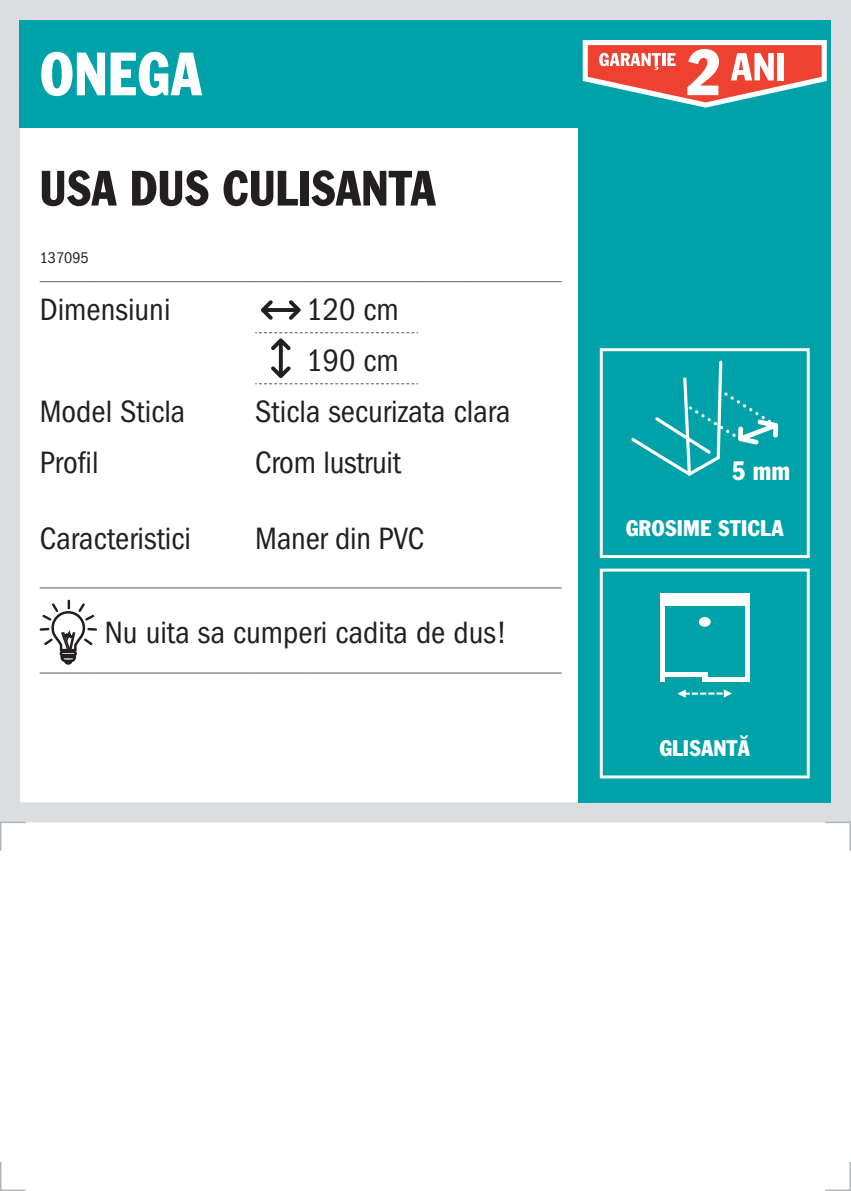
<style>
.page{position:relative;width:851px;height:1191px;background:#fff}
.page>*{position:absolute;margin:0;border:0;box-sizing:border-box;transform-origin:0 0}
.t1{font:64px "Franklin Gothic EFCE Reg Con";color:#fff}
.t2{font:52px "Franklin Gothic EFCE Reg Con";color:#231f20}
.t3{font:condensed 32px/51px "Franklin Gothic";color:#231f20}
.t4{font:28px "Franklin Gothic EFCE Reg Con";color:#fff}
.t5{font:23.6px "Franklin Gothic EFCE Reg Con";color:#fff;scale:1.06 1}
.t6{font:condensed 16px "Franklin Gothic";color:#231f20}
</style>
<div class="page">
<div style="left:0;top:0;width:850px;height:822px;border:20px solid #dcddde"></div>
<div style="left:20px;top:20px;width:811px;height:108px;background:#00a2a9"></div>
<div style="left:578px;top:20px;width:253px;height:782px;background:#00a2a9"></div>
<hr style="left:40px;top:587px;width:54px;height:1px;background:#58595b">
<hr style="left:94px;top:587px;width:161px;height:1px;background:#58595b">
<hr style="left:255px;top:587px;width:51px;height:1px;background:#58595b">
<hr style="left:306px;top:587px;width:112px;height:1px;background:#58595b">
<hr style="left:418px;top:587px;width:48px;height:1px;background:#58595b">
<hr style="left:466px;top:587px;width:95px;height:1px;background:#58595b">
<hr style="left:40px;top:672px;width:54px;height:1px;background:#58595b">
<hr style="left:94px;top:672px;width:161px;height:1px;background:#58595b">
<hr style="left:255px;top:672px;width:51px;height:1px;background:#58595b">
<hr style="left:306px;top:672px;width:112px;height:1px;background:#58595b">
<hr style="left:418px;top:672px;width:48px;height:1px;background:#58595b">
<hr style="left:466px;top:672px;width:95px;height:1px;background:#58595b">
<hr style="left:40px;top:281px;width:54px;height:1px;background:#58595b">
<hr style="left:94px;top:281px;width:161px;height:1px;background:#58595b">
<hr style="left:255px;top:281px;width:51px;height:1px;background:#58595b">
<hr style="left:306px;top:281px;width:112px;height:1px;background:#58595b">
<hr style="left:418px;top:281px;width:48px;height:1px;background:#58595b">
<hr style="left:466px;top:281px;width:95px;height:1px;background:#58595b">
<svg style="left:261px;top:300px;width:39px;height:20px"></svg>
<svg style="left:255px;top:332px;width:163px;height:52px"></svg>
<svg style="left:40px;top:599px;width:57px;height:66px"></svg>
<svg style="left:0;top:821px;width:27px;height:30px"></svg>
<svg style="left:823px;top:821px;width:27px;height:30px"></svg>
<svg style="left:0;top:1162px;width:26px;height:29px"></svg>
<svg style="left:825px;top:1162px;width:25px;height:29px"></svg>
<svg style="left:582px;top:40px;width:244px;height:68px"></svg>
<svg style="left:599px;top:348px;width:210px;height:210px"></svg>
<svg style="left:631px;top:361px;width:147px;height:115px"></svg>
<svg style="left:599px;top:568px;width:210px;height:210px"></svg>
<svg style="left:677px;top:689px;width:54px;height:9px"></svg>
<hr style="left:663px;top:672px;width:44px;height:4px;background:#fff">
<div style="left:659px;top:606px;width:5px;height:76px;background:#fff"></div>
<div style="left:702px;top:677px;width:43px;height:5px;background:#fff"></div>
<hr style="left:745px;top:606px;width:4px;height:76px;background:#fff">
<div style="left:698px;top:617px;width:12px;height:10px;background:#fff;border-radius:50%"></div>
<div style="left:659px;top:593px;width:90px;height:13px;background:#fff"></div>
<h1 class="t1" style="left:40px;top:39px;width:164px">ONEGA</h1>
<h2 class="t2" style="left:40px;top:159px;width:397px">USA DUS CULISANTA</h2>
<p class="t6" style="left:40px;top:249px;width:51px">137095</p>
<p class="t3" style="left:40px;top:284px;width:132px">Dimensiuni</p>
<p class="t3" style="left:306px;top:284px;width:94px">120 cm<br>190 cm</p>
<p class="t3" style="left:40px;top:386px;width:147px">Model Sticla</p>
<p class="t3" style="left:255px;top:386px;width:257px">Sticla securizata clara</p>
<p class="t3" style="left:40px;top:437px;width:60px">Profil</p>
<p class="t3" style="left:255px;top:437px;width:147px">Crom lustruit</p>
<p class="t3" style="left:40px;top:513px;width:153px">Caracteristici</p>
<p class="t3" style="left:255px;top:513px;width:170px">Maner din PVC</p>
<p class="t3" style="left:105px;top:607px;width:403px">Nu uita sa cumperi cadita de dus!</p>
<p class="t4" style="left:731px;top:455px;width:60px">5 mm</p>
<p class="t5" style="left:625px;top:515px;width:150px">GROSIME STICLA</p>
<p class="t5" style="left:659px;top:735px;width:87px">GLISANTĂ</p>
</div>
